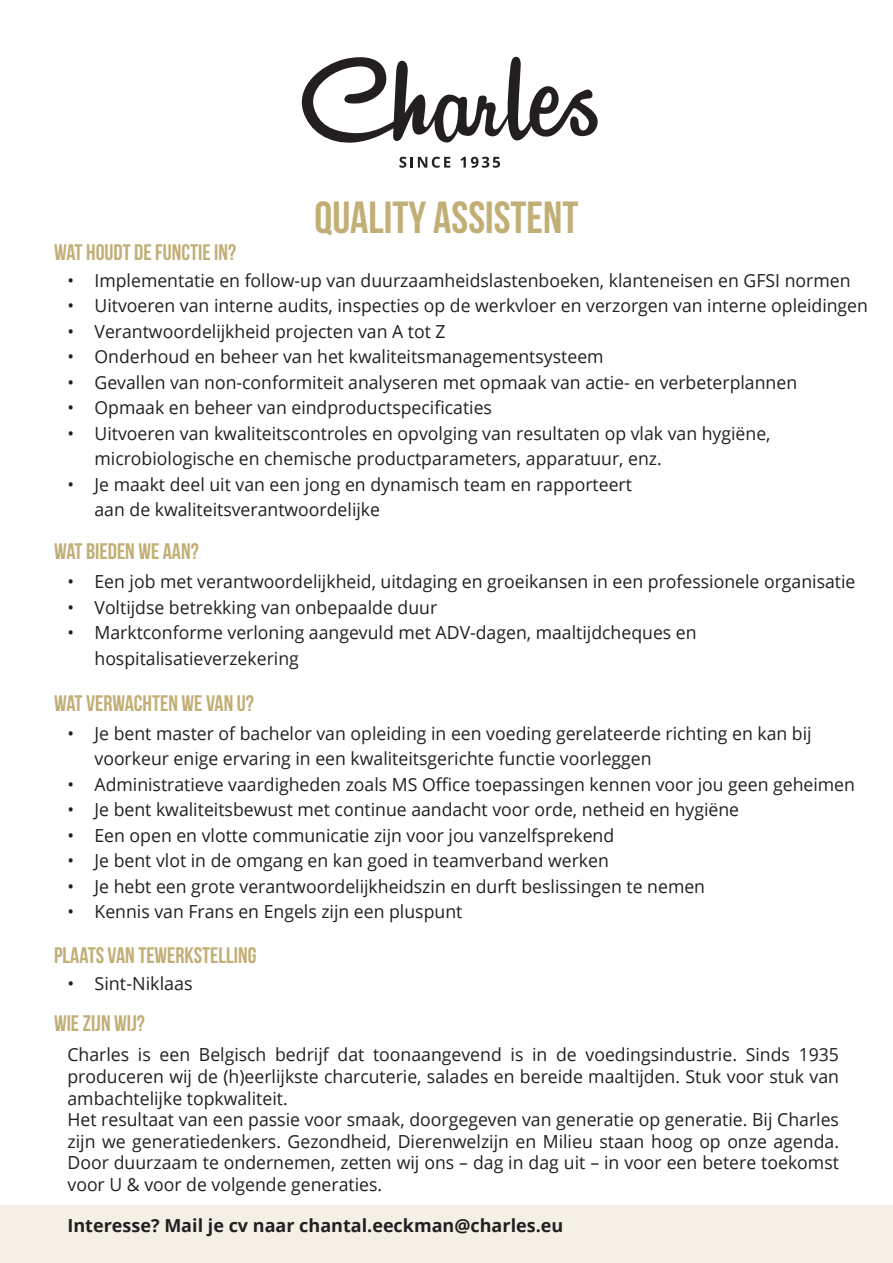
<style>
.page{position:relative;width:893px;height:1263px;background:#fff}
.page>*{position:absolute;margin:0;border:0;box-sizing:border-box;transform-origin:0 0}
.t1{font:700 45px "Bebas Neue";color:#c2af76}
.t2{font:700 22.5px "Bebas Neue";color:#c2af76}
.t3{font:18px/21.6px "Open Sans";color:#231f20}
.t4{font:700 18px "Open Sans";color:#231f20}
</style>
<div class="page">
<div style="left:0;top:1206px;width:893px;height:57px;background:#f4f0e6"></div>
<svg style="left:301px;top:56px;width:297px;height:87px"></svg>
<svg style="left:399px;top:157px;width:51px;height:11px"></svg>
<svg style="left:460px;top:157px;width:40px;height:11px"></svg>
<p class="t2" style="left:54px;top:240px;width:184px">WAT HOUDT DE FUNCTIE IN?</p>
<p class="t1" style="left:315px;top:192px;width:265px">QUALITY ASSISTENT</p>
<p class="t3" style="left:68px;top:269px;width:784px">• Implementatie en follow-up van duurzaamheidslastenboeken, klanteneisen en GFSI normen</p>
<p class="t3" style="left:68px;top:295px;width:802px">• Uitvoeren van interne audits, inspecties op de werkvloer en verzorgen van interne opleidingen</p>
<p class="t3" style="left:68px;top:320px;width:380px">• Verantwoordelijkheid projecten van A tot Z</p>
<p class="t3" style="left:68px;top:346px;width:538px">• Onderhoud en beheer van het kwaliteitsmanagementsysteem</p>
<p class="t3" style="left:68px;top:371px;width:731px">• Gevallen van non-conformiteit analyseren met opmaak van actie- en verbeterplannen</p>
<p class="t3" style="left:68px;top:397px;width:426px">• Opmaak en beheer van eindproductspecificaties</p>
<p class="t3" style="left:94px;top:420px;width:678px;line-height:25.5px;text-indent:-27px">• Uitvoeren van kwaliteitscontroles en opvolging van resultaten op vlak van hygiëne, microbiologische en chemische productparameters, apparatuur, enz.</p>
<p class="t3" style="left:94px;top:471px;width:539px;line-height:25.5px;text-indent:-27px">• Je maakt deel uit van een jong en dynamisch team en rapporteert aan de kwaliteitsverantwoordelijke</p>
<p class="t2" style="left:54px;top:539px;width:146px">WAT BIEDEN WE AAN?</p>
<p class="t3" style="left:68px;top:570px;width:789px">• Een job met verantwoordelijkheid, uitdaging en groeikansen in een professionele organisatie</p>
<p class="t3" style="left:68px;top:596px;width:371px">• Voltijdse betrekking van onbepaalde duur</p>
<p class="t3" style="left:94px;top:620px;width:604px;line-height:25.5px;text-indent:-27px">• Marktconforme verloning aangevuld met ADV-dagen, maaltijdcheques en hospitalisatieverzekering</p>
<p class="t2" style="left:54px;top:691px;width:201px">WAT VERWACHTEN WE VAN U?</p>
<p class="t3" style="left:94px;top:720px;width:719px;line-height:25.5px;text-indent:-27px">• Je bent master of bachelor van opleiding in een voeding gerelateerde richting en kan bij voorkeur enige ervaring in een kwaliteitsgerichte functie voorleggen</p>
<p class="t3" style="left:68px;top:773px;width:789px">• Administratieve vaardigheden zoals MS Office toepassingen kennen voor jou geen geheimen</p>
<p class="t3" style="left:68px;top:798px;width:673px">• Je bent kwaliteitsbewust met continue aandacht voor orde, netheid en hygiëne</p>
<p class="t3" style="left:68px;top:824px;width:548px">• Een open en vlotte communicatie zijn voor jou vanzelfsprekend</p>
<p class="t3" style="left:68px;top:849px;width:543px">• Je bent vlot in de omgang en kan goed in teamverband werken</p>
<p class="t3" style="left:68px;top:875px;width:639px">• Je hebt een grote verantwoordelijkheidszin en durft beslissingen te nemen</p>
<p class="t3" style="left:68px;top:900px;width:396px">• Kennis van Frans en Engels zijn een pluspunt</p>
<p class="t2" style="left:54px;top:943px;width:204px">PLAATS VAN TEWERKSTELLING</p>
<p class="t3" style="left:68px;top:972px;width:127px">• Sint-Niklaas</p>
<p class="t2" style="left:54px;top:1010px;width:92px">WIE ZIJN WIJ?</p>
<p class="t3" style="left:68px;top:1043px;width:773px;text-align:justify">Charles is een Belgisch bedrijf dat toonaangevend is in de voedingsindustrie. Sinds 1935 produceren wij de (h)eerlijkste charcuterie, salades en bereide maaltijden. Stuk voor stuk van ambachtelijke topkwaliteit.</p>
<p class="t3" style="left:68px;top:1108px;width:773px;text-align:justify">Het resultaat van een passie voor smaak, doorgegeven van generatie op generatie. Bij Charles zijn we generatiedenkers. Gezondheid, Dierenwelzijn en Milieu staan hoog op onze agenda.<br>Door duurzaam te ondernemen, zetten wij ons – dag in dag uit – in voor een betere toekomst voor U &amp; voor de volgende generaties.</p>
<p class="t4" style="left:68px;top:1212px;width:497px">Interesse? Mail je cv naar chantal.eeckman@charles.eu</p>
</div>
